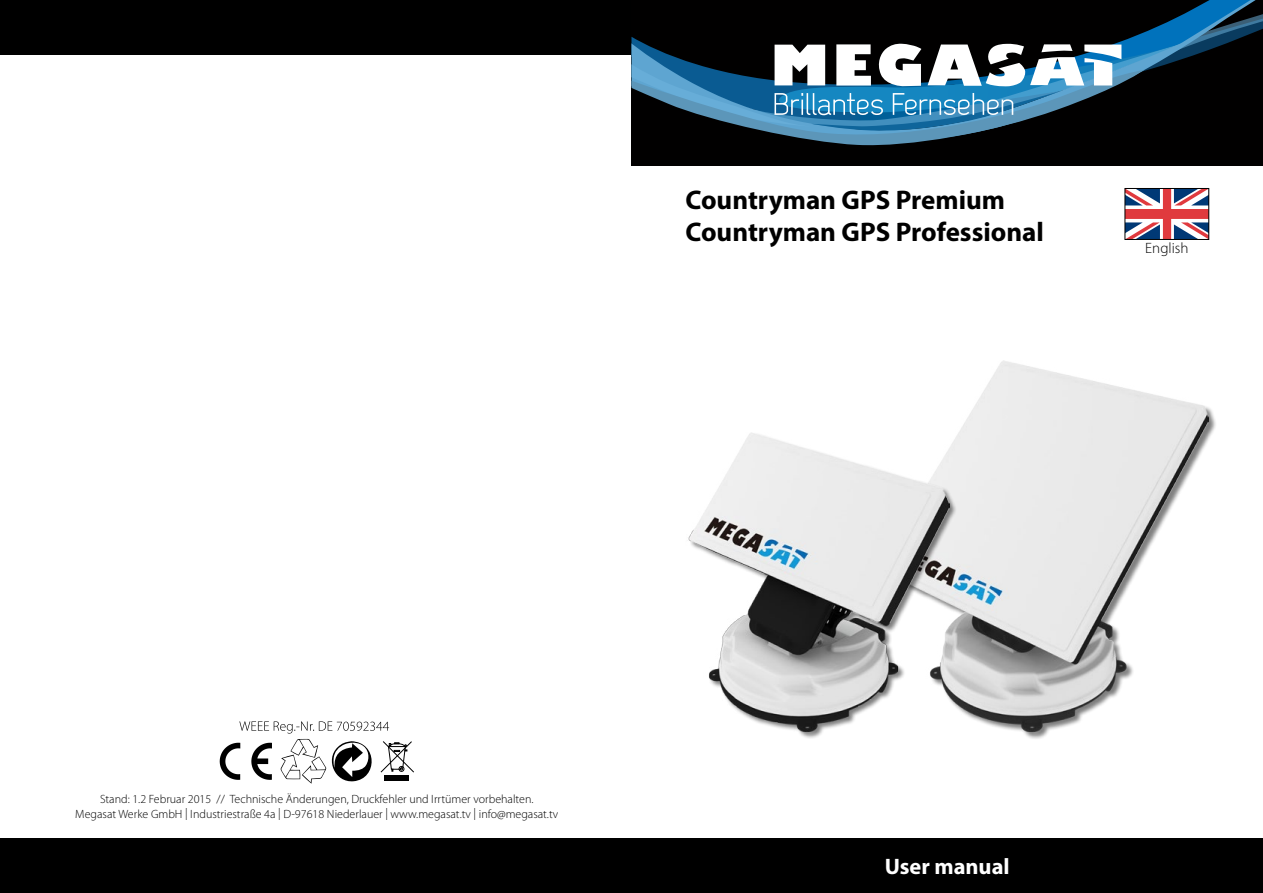
<style>
.page{position:relative;width:1263px;height:893px;background:#fff}
.page>*{position:absolute;margin:0;border:0;box-sizing:border-box;transform-origin:0 0}
.t1{font:700 27px/32.4px "Myriad Pro";color:#000}
.t2{font:700 22.35px "Myriad Pro";color:#fff}
.t3{font:300 15px "Myriad Pro";color:#000}
.t4{font:300 12px/14.4px "Myriad Pro";color:#000;text-align:center}
</style>
<div class="page">
<div style="left:0;top:839px;width:631px;height:54px;background:#000"></div>
<div style="left:0;top:0;width:631px;height:54px;background:#000"></div>
<div style="left:878px;top:361px;width:339px;height:379px;background:#000;opacity:.5"></div>
<img style="left:878px;top:361px;width:331px;height:370px">
<svg style="left:1127px;top:190px;width:80px;height:48px"></svg>
<div style="left:1125px;top:188px;width:84px;height:52px;border:1px solid #000"></div>
<div style="left:631px;top:0;width:632px;height:166px;background:#010000"></div>
<svg style="left:631px;top:2px;width:632px;height:144px"></svg>
<div style="left:631px;top:839px;width:632px;height:54px;background:#000"></div>
<div style="left:690px;top:432px;width:267px;height:307px;background:#000;opacity:.5"></div>
<img style="left:688px;top:432px;width:261px;height:299px">
<svg style="left:220px;top:743px;width:52px;height:37px"></svg>
<svg style="left:281px;top:739px;width:133px;height:45px"></svg>
<div style="left:385px;top:775px;width:24px;height:6px;background:#000"></div>
<svg style="left:239px;top:721px;width:150px;height:12px"></svg>
<h1 class="t1" style="left:685px;top:182px;width:360px">Countryman GPS Premium<br>Countryman GPS Professional</h1>
<p class="t3" style="left:1145px;top:240px;width:45px">English</p>
<p class="t4" style="left:75px;top:792px;width:484px">Stand: 1.2 Februar 2015 // Technische Änderungen, Druckfehler und Irrtümer vorbehalten.<br>Megasat Werke GmbH | Industriestraße 4a | D-97618 Niederlauer | www.megasat.tv | info@megasat.tv</p>
<h2 class="t2" style="left:885px;top:852px;width:126px">User manual</h2>
</div>
